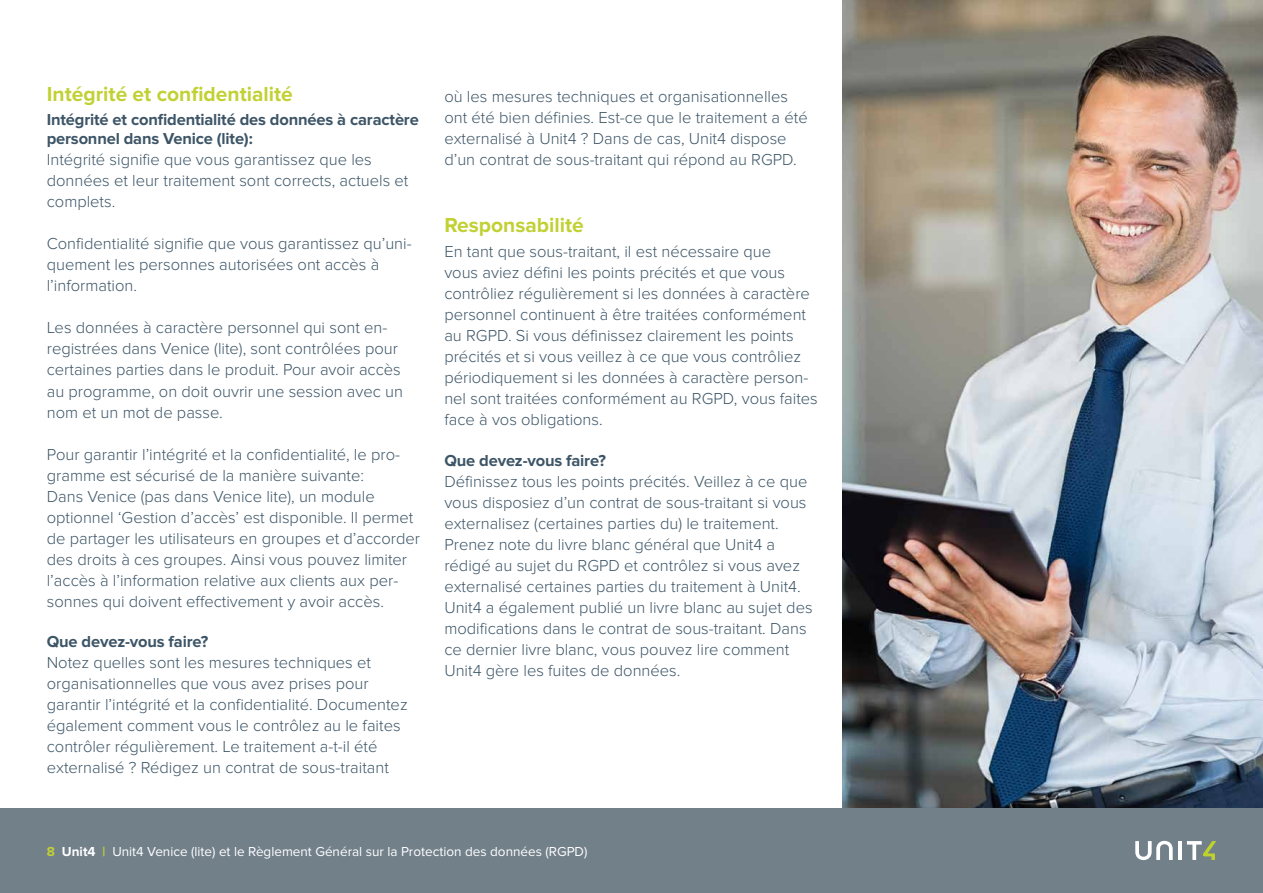
<style>
.page{position:relative;width:1263px;height:893px;background:#fff}
.page>*{position:absolute;margin:0;border:0;box-sizing:border-box;transform-origin:0 0}
.t1{font:700 21px "Proxima Nova";color:#c1d134}
.t2{font:300 16.5px/21px "Proxima Nova";color:#3d5567}
.t3{font:700 16.5px/19.8px "Proxima Nova";letter-spacing:-.01em;color:#3d5567}
.t4{font:13.5px "Proxima Nova";color:#fff}
.s1{font-weight:700;color:#c1d134}
.s2{font-weight:700}
</style>
<div class="page">
<img style="left:842px;top:0;width:421px;height:808px">
<div style="left:0;top:808px;width:1263px;height:85px;background:#72808a"></div>
<svg style="left:1135px;top:841px;width:38px;height:19px"></svg>
<hr style="left:1178px;top:841px;width:4px;height:19px;background:#fff">
<svg style="left:1187px;top:841px;width:29px;height:19px"></svg>
<p class="t1" style="left:47px;top:82px;width:248px">Intégrité et confidentialité</p>
<p class="t3" style="left:47px;top:110px;width:374px">Intégrité et confidentialité des données à caractère personnel dans Venice (lite):</p>
<p class="t2" style="left:47px;top:150px;width:363px">Intégrité signifie que vous garantissez que les données et leur traitement sont corrects, actuels et complets.</p>
<p class="t2" style="left:47px;top:234px;width:366px">Confidentialité signifie que vous garantissez qu’uni&shy;quement les personnes autorisées ont accès à l’information.</p>
<p class="t2" style="left:47px;top:318px;width:358px">Les données à caractère personnel qui sont en&shy;registrées dans Venice (lite), sont contrôlées pour certaines parties dans le produit. Pour avoir accès au programme, on doit ouvrir une session avec un nom et un mot de passe.</p>
<p class="t2" style="left:47px;top:444px;width:375px">Pour garantir l’intégrité et la confidentialité, le pro&shy;gramme est sécurisé de la manière suivante:<br>Dans Venice (pas dans Venice lite), un module optionnel ‘Gestion d’accès’ est disponible. Il permet de partager les utilisateurs en groupes et d’accorder des droits à ces groupes. Ainsi vous pouvez limiter l’accès à l’information relative aux clients aux per&shy;sonnes qui doivent effectivement y avoir accès.</p>
<p class="t3" style="left:47px;top:632px;width:163px">Que devez-vous faire?</p>
<p class="t2" style="left:47px;top:653px;width:362px">Notez quelles sont les mesures techniques et organisationnelles que vous avez prises pour garantir l’intégrité et la confidentialité. Documentez également comment vous le contrôlez au le faites contrôler régulièrement. Le traitement a-t-il été externalisé ? Rédigez un contrat de sous-traitant</p>
<p class="t2" style="left:444px;top:86px;width:365px">où les mesures techniques et organisationnelles ont été bien définies. Est-ce que le traitement a été externalisé à Unit4 ? Dans de cas, Unit4 dispose d’un contrat de sous-traitant qui répond au RGPD.</p>
<p class="t1" style="left:444px;top:213px;width:141px">Responsabilité</p>
<p class="t2" style="left:444px;top:241px;width:375px">En tant que sous-traitant, il est nécessaire que<br>vous aviez défini les points précités et que vous contrôliez régulièrement si les données à caractère personnel continuent à être traitées conformément au RGPD. Si vous définissez clairement les points précités et si vous veillez à ce que vous contrôliez périodiquement si les données à caractère person&shy;nel sont traitées conformément au RGPD, vous faites face à vos obligations.</p>
<p class="t3" style="left:444px;top:451px;width:163px">Que devez-vous faire?</p>
<p class="t2" style="left:444px;top:471px;width:370px">Définissez tous les points précités. Veillez à ce que vous disposiez d’un contrat de sous-traitant si vous externalisez (certaines parties du) le traitement.<br>Prenez note du livre blanc général que Unit4 a rédigé au sujet du RGPD et contrôlez si vous avez externalisé certaines parties du traitement à Unit4.<br>Unit4 a également publié un livre blanc au sujet des modifications dans le contrat de sous-traitant. Dans ce dernier livre blanc, vous pouvez lire comment Unit4 gère les fuites de données.</p>
<p class="t4" style="left:47px;top:843px;width:542px"><span class="s1">8</span> <span class="s2">Unit4</span> <span class="s1">|</span> Unit4 Venice (lite) et le Règlement Général sur la Protection des données (RGPD)</p>
</div>
